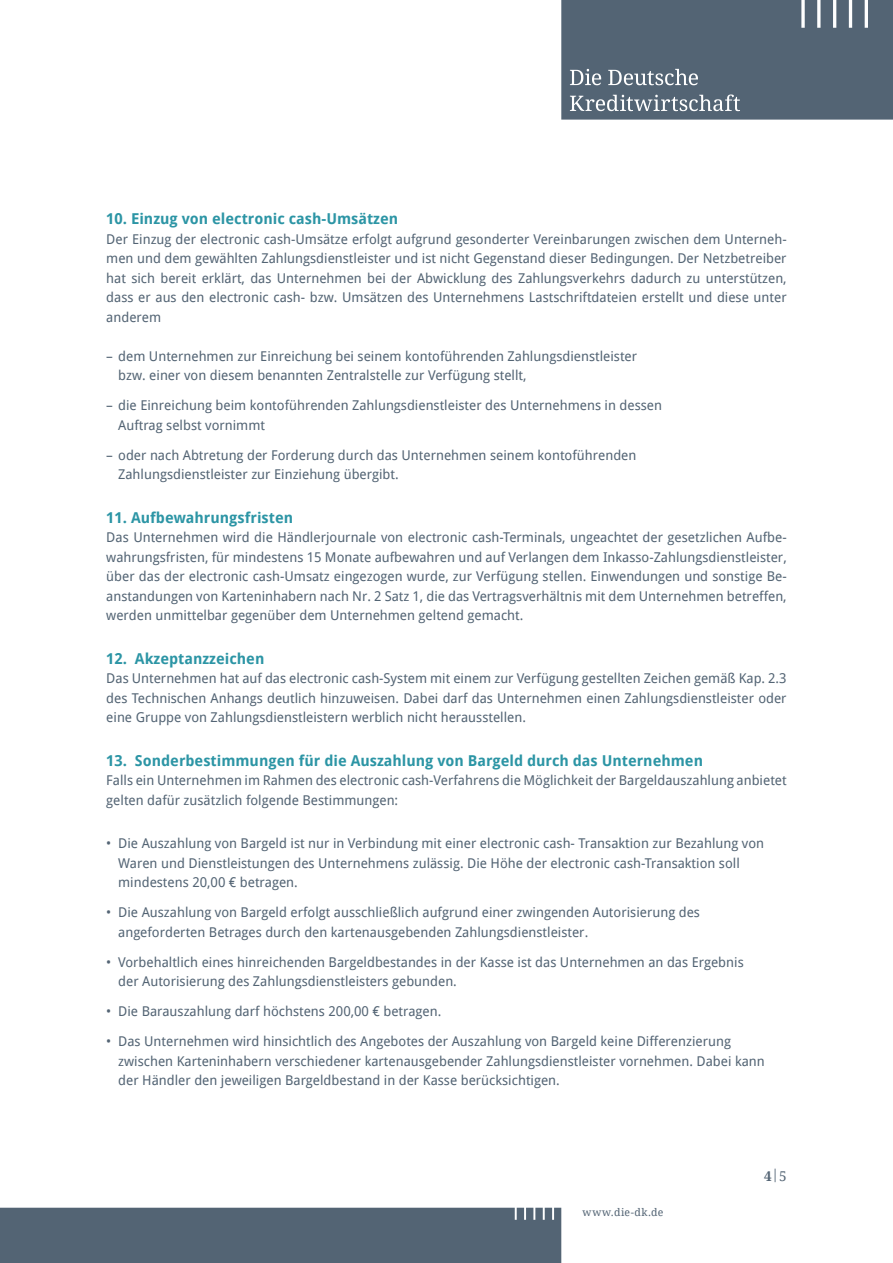
<style>
.page{position:relative;width:893px;height:1263px;background:#fff}
.page>*{position:absolute;margin:0;border:0;box-sizing:border-box;transform-origin:0 0}
.t1{font:700 15px "Droid Sans";color:#2c95a5}
.t2{font:13.5px/19.5px "Droid Sans";color:#536474}
.t3{font:13.5px "Droid Serif";color:#536474}
.t4{font:10.5px "Droid Serif";letter-spacing:.06em;color:#536474}
.s1{font-weight:700}
</style>
<div class="page">
<div style="left:0;top:1208px;width:561px;height:55px;background:#536474"></div>
<svg style="left:561px;top:0;width:332px;height:120px;background:#5b6b7a"></svg>
<p class="t1" style="left:106px;top:208px;width:293px">10. Einzug von electronic cash-Umsätzen</p>
<p class="t2" style="left:106px;top:229px;width:682px;text-align:justify">Der Einzug der electronic cash-Umsätze erfolgt aufgrund gesonderter Vereinbarungen zwischen dem Unterneh&shy;men und dem gewählten Zahlungsdienstleister und ist nicht Gegenstand dieser Bedingungen. Der Netzbetreiber hat sich bereit erklärt, das Unternehmen bei der Abwicklung des Zahlungsverkehrs dadurch zu unterstützen, dass er aus den electronic cash- bzw. Umsätzen des Unternehmens Lastschriftdateien erstellt und diese unter anderem</p>
<p class="t2" style="left:118px;top:346px;width:520px;text-indent:-12px">– dem Unternehmen zur Einreichung bei seinem kontoführenden Zahlungsdienstleister bzw. einer von diesem benannten Zentralstelle zur Verfügung stellt,</p>
<p class="t2" style="left:118px;top:395px;width:545px;text-indent:-12px">– die Einreichung beim kontoführenden Zahlungsdienstleister des Unternehmens in dessen<br>Auftrag selbst vornimmt</p>
<p class="t2" style="left:118px;top:445px;width:520px;text-indent:-12px">– oder nach Abtretung der Forderung durch das Unternehmen seinem kontoführenden<br>Zahlungsdienstleister zur Einziehung übergibt.</p>
<p class="t1" style="left:106px;top:507px;width:188px">11. Aufbewahrungsfristen</p>
<p class="t2" style="left:106px;top:527px;width:682px;text-align:justify">Das Unternehmen wird die Händlerjournale von electronic cash-Terminals, ungeachtet der gesetzlichen Aufbe&shy;wahrungsfristen, für mindestens 15 Monate aufbewahren und auf Verlangen dem Inkasso-Zahlungsdienstleister, über das der electronic cash-Umsatz eingezogen wurde, zur Verfügung stellen. Einwendungen und sonstige Be&shy;anstandungen von Karteninhabern nach Nr. 2 Satz 1, die das Vertragsverhältnis mit dem Unternehmen betreffen, werden unmittelbar gegenüber dem Unternehmen geltend gemacht.</p>
<p class="t1" style="left:106px;top:648px;width:160px">12. Akzeptanzzeichen</p>
<p class="t2" style="left:106px;top:668px;width:682px;text-align:justify">Das Unternehmen hat auf das electronic cash-System mit einem zur Verfügung gestellten Zeichen gemäß Kap. 2.3 des Technischen Anhangs deutlich hinzuweisen. Dabei darf das Unternehmen einen Zahlungsdienstleister oder eine Gruppe von Zahlungsdienstleistern werblich nicht herausstellen.</p>
<p class="t1" style="left:106px;top:750px;width:598px">13. Sonderbestimmungen für die Auszahlung von Bargeld durch das Unternehmen</p>
<p class="t2" style="left:106px;top:770px;width:682px">Falls ein Unternehmen im Rahmen des electronic cash-Verfahrens die Möglichkeit der Bargeldauszahlung anbietet gelten dafür zusätzlich folgende Bestimmungen:</p>
<p class="t2" style="left:118px;top:833px;width:647px;text-indent:-12px">• Die Auszahlung von Bargeld ist nur in Verbindung mit einer electronic cash- Transaktion zur Bezahlung von<br>Waren und Dienstleistungen des Unternehmens zulässig. Die Höhe der electronic cash-Transaktion soll mindestens 20,00 € betragen.</p>
<p class="t2" style="left:118px;top:902px;width:583px;text-indent:-12px">• Die Auszahlung von Bargeld erfolgt ausschließlich aufgrund einer zwingenden Autorisierung des angeforderten Betrages durch den kartenausgebenden Zahlungsdienstleister.</p>
<p class="t2" style="left:118px;top:952px;width:627px;text-indent:-12px">• Vorbehaltlich eines hinreichenden Bargeldbestandes in der Kasse ist das Unternehmen an das Ergebnis der Autorisierung des Zahlungsdienstleisters gebunden.</p>
<p class="t2" style="left:106px;top:1001px;width:337px">• Die Barauszahlung darf höchstens 200,00 € betragen.</p>
<p class="t2" style="left:118px;top:1031px;width:648px;text-indent:-12px">• Das Unternehmen wird hinsichtlich des Angebotes der Auszahlung von Bargeld keine Differenzierung zwischen Karteninhabern verschiedener kartenausgebender Zahlungsdienstleister vornehmen. Dabei kann der Händler den jeweiligen Bargeldbestand in der Kasse berücksichtigen.</p>
<p class="t4" style="left:583px;top:1205px;width:82px">www.die-dk.de</p>
<p class="t3" style="left:764px;top:1166px;width:24px"><span class="s1">4</span>|5</p>
</div>
